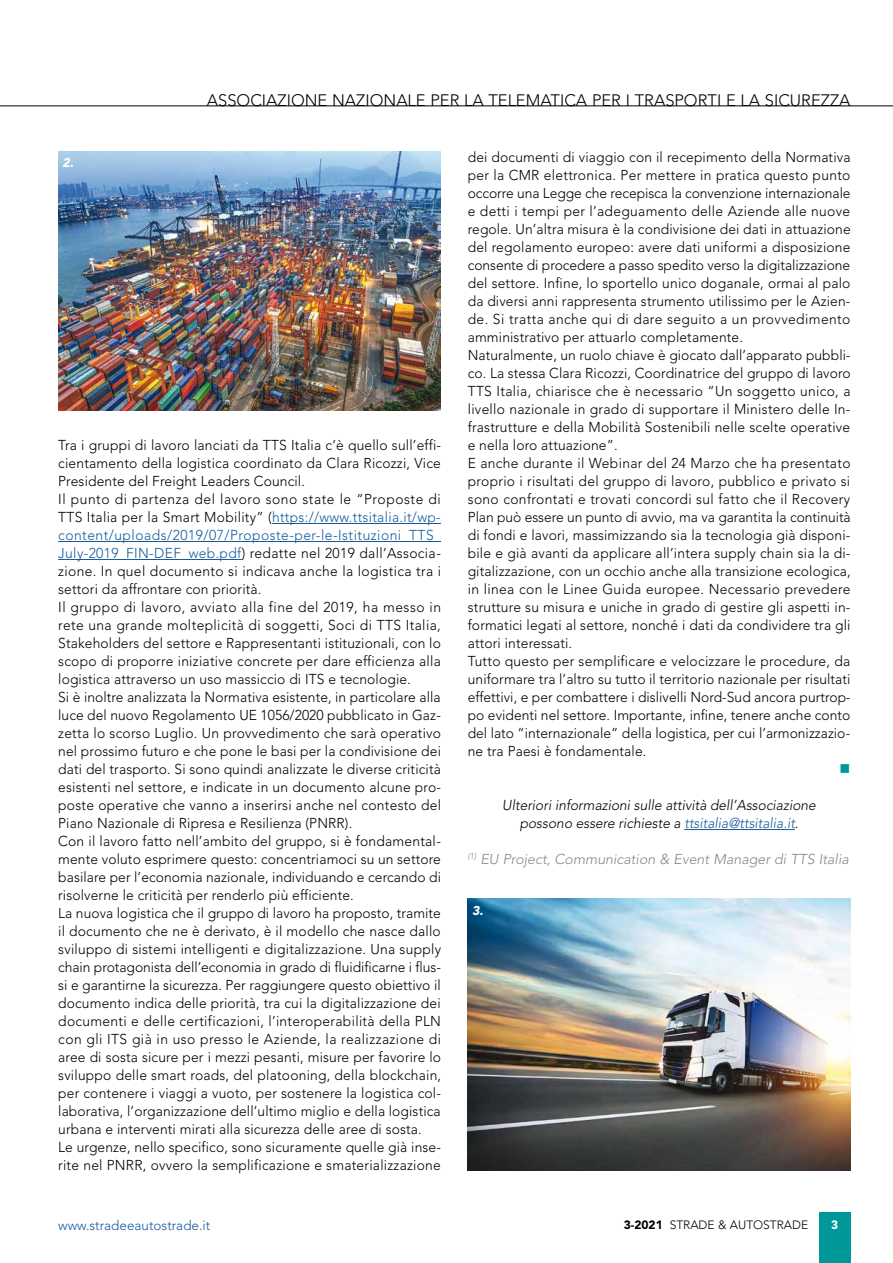
<style>
.page{position:relative;width:893px;height:1263px;background:#fff}
.page>*{position:absolute;margin:0;border:0;box-sizing:border-box;transform-origin:0 0}
.t1{font:300 16.5px "Avenir";color:#000}
.t2{font:15px "Wingdings";color:#009799}
.t3{font:300 14.25px/18px "Avenir";letter-spacing:.01em;color:#000}
.t4{font:italic 300 14.25px/18px "Avenir";color:#000;text-align:center}
.t5{font:italic 300 14.25px "Avenir";color:#87888a}
.t6{font:300 13.5px "Avenir";color:#165b9a}
.t7{font:italic 900 12.75px "Avenir";color:#fff}
.t8{font:300 12px "Avenir";color:#000}
.t9{font:900 12px "Avenir";color:#fff}
.s1{color:#165b9a}
.s2{font-weight:900}
</style>
<div class="page">
<div style="left:819px;top:1212px;width:31px;height:51px;background:#009799"></div>
<hr style="left:272px;top:523px;width:169px;height:1px;background:#165b9a">
<hr style="left:58px;top:541px;width:383px;height:1px;background:#165b9a">
<hr style="left:58px;top:559px;width:184px;height:1px;background:#165b9a">
<hr style="left:684px;top:829px;width:111px;height:1px;background:#165b9a">
<hr style="left:0;top:106px;width:893px;height:1px;background:#000">
<img style="left:468px;top:898px;width:382px;height:272px">
<img style="left:58px;top:152px;width:383px;height:258px">
<p class="t1" style="left:207px;top:90px;width:645px">ASSOCIAZIONE NAZIONALE PER LA TELEMATICA PER I TRASPORTI E LA SICUREZZA</p>
<p class="t7" style="left:63px;top:155px;width:13px">2.</p>
<p class="t3" style="left:58px;top:436px;width:384px">Tra i gruppi di lavoro lanciati da TTS Italia c’è quello sull’effi&shy;cientamento della logistica coordinato da Clara Ricozzi, Vice Presidente del Freight Leaders Council.<br>Il punto di partenza del lavoro sono state le “Proposte di TTS Italia per la Smart Mobility” (<span class="s1">https://www.ttsitalia.it/wp&shy;content/uploads/2019/07/Proposte-per-le-Istituzioni_TTS_ July-2019_FIN-DEF_web.pdf</span>) redatte nel 2019 dall’Associa&shy;zione. In quel documento si indicava anche la logistica tra i settori da affrontare con priorità.<br>Il gruppo di lavoro, avviato alla fine del 2019, ha messo in rete una grande molteplicità di soggetti, Soci di TTS Italia, Stakeholders del settore e Rappresentanti istituzionali, con lo scopo di proporre iniziative concrete per dare efficienza alla logistica attraverso un uso massiccio di ITS e tecnologie.<br>Si è inoltre analizzata la Normativa esistente, in particolare alla luce del nuovo Regolamento UE 1056/2020 pubblicato in Gaz&shy;zetta lo scorso Luglio. Un provvedimento che sarà operativo nel prossimo futuro e che pone le basi per la condivisione dei dati del trasporto. Si sono quindi analizzate le diverse criticità esistenti nel settore, e indicate in un documento alcune pro&shy;poste operative che vanno a inserirsi anche nel contesto del Piano Nazionale di Ripresa e Resilienza (PNRR).<br>Con il lavoro fatto nell’ambito del gruppo, si è fondamental&shy;mente voluto esprimere questo: concentriamoci su un settore basilare per l’economia nazionale, individuando e cercando di risolverne le criticità per renderlo più efficiente.<br>La nuova logistica che il gruppo di lavoro ha proposto, tramite il documento che ne è derivato, è il modello che nasce dallo sviluppo di sistemi intelligenti e digitalizzazione. Una supply chain protagonista dell’economia in grado di fluidificarne i flus&shy;si e garantirne la sicurezza. Per raggiungere questo obiettivo il documento indica delle priorità, tra cui la digitalizzazione dei documenti e delle certificazioni, l’interoperabilità della PLN con gli ITS già in uso presso le Aziende, la realizzazione di aree di sosta sicure per i mezzi pesanti, misure per favorire lo sviluppo delle smart roads, del platooning, della blockchain, per contenere i viaggi a vuoto, per sostenere la logistica col&shy;laborativa, l’organizzazione dell’ultimo miglio e della logistica urbana e interventi mirati alla sicurezza delle aree di sosta.<br>Le urgenze, nello specifico, sono sicuramente quelle già inse&shy;rite nel PNRR, ovvero la semplificazione e smaterializzazione</p>
<p class="t3" style="left:468px;top:148px;width:385px">dei documenti di viaggio con il recepimento della Normativa per la CMR elettronica. Per mettere in pratica questo punto occorre una Legge che recepisca la convenzione internazionale e detti i tempi per l’adeguamento delle Aziende alle nuove regole. Un’altra misura è la condivisione dei dati in attuazione del regolamento europeo: avere dati uniformi a disposizione consente di procedere a passo spedito verso la digitalizzazione del settore. Infine, lo sportello unico doganale, ormai al palo da diversi anni rappresenta strumento utilissimo per le Azien&shy;de. Si tratta anche qui di dare seguito a un provvedimento amministrativo per attuarlo completamente.<br>Naturalmente, un ruolo chiave è giocato dall’apparato pubbli&shy;co. La stessa Clara Ricozzi, Coordinatrice del gruppo di lavoro TTS Italia, chiarisce che è necessario “Un soggetto unico, a livello nazionale in grado di supportare il Ministero delle In&shy;frastrutture e della Mobilità Sostenibili nelle scelte operative e nella loro attuazione”.<br>E anche durante il Webinar del 24 Marzo che ha presentato proprio i risultati del gruppo di lavoro, pubblico e privato si sono confrontati e trovati concordi sul fatto che il Recovery Plan può essere un punto di avvio, ma va garantita la continuità di fondi e lavori, massimizzando sia la tecnologia già disponi&shy;bile e già avanti da applicare all’intera supply chain sia la di&shy;gitalizzazione, con un occhio anche alla transizione ecologica, in linea con le Linee Guida europee. Necessario prevedere strutture su misura e uniche in grado di gestire gli aspetti in&shy;formatici legati al settore, nonché i dati da condividere tra gli attori interessati.<br>Tutto questo per semplificare e velocizzare le procedure, da uniformare tra l’altro su tutto il territorio nazionale per risultati effettivi, e per combattere i dislivelli Nord-Sud ancora purtrop&shy;po evidenti nel settore. Importante, infine, tenere anche conto del lato “internazionale” della logistica, per cui l’armonizzazio&shy;ne tra Paesi è fondamentale.</p>
<p class="t2" style="left:840px;top:761px;width:12px">■</p>
<p class="t4" style="left:502px;top:796px;width:315px">Ulteriori informazioni sulle attività dell’Associazione possono essere richieste a <span class="s1">ttsitalia@ttsitalia.it</span>.</p>
<p class="t5" style="left:468px;top:851px;width:383px"><sup>(1)</sup> EU Project, Communication &amp; Event Manager di TTS Italia</p>
<p class="t7" style="left:472px;top:902px;width:13px">3.</p>
<p class="t6" style="left:58px;top:1217px;width:154px">www.stradeeautostrade.it</p>
<p class="t8" style="left:624px;top:1217px;width:186px"><span class="s2">3-2021</span> STRADE &amp; AUTOSTRADE</p>
<p class="t9" style="left:831px;top:1218px;width:9px">3</p>
</div>
